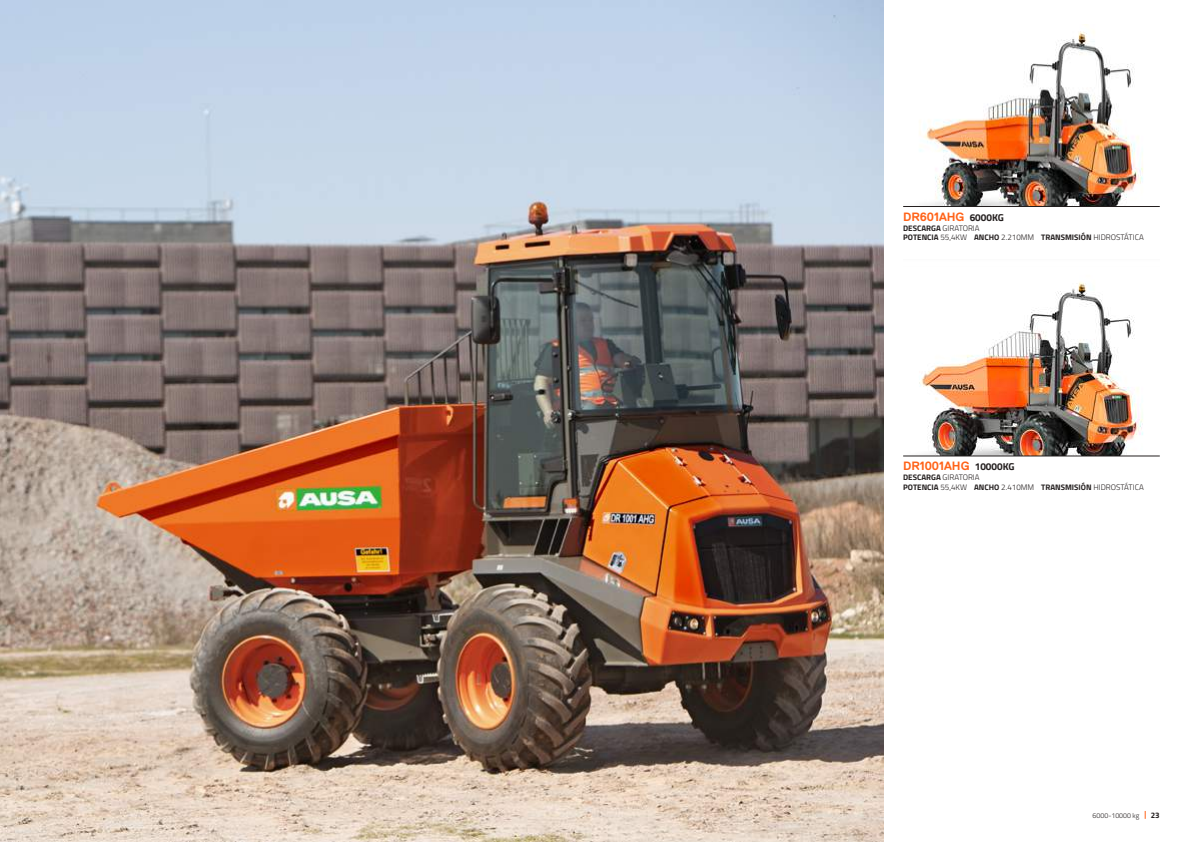
<style>
.page{position:relative;width:1191px;height:842px;background:#fff}
.page>*{position:absolute;margin:0;border:0;box-sizing:border-box;transform-origin:0 0}
.t1{font:700 12px "Replica";color:#ff6319}
.t2{font:300 8px/9.6px "Titillium Web";color:#241f1f}
.t3{font:700 8px "Titillium Web";color:#241f1f}
.t4{font:300 7px "Titillium Web";color:#241f1f}
.s1{font-family:"Titillium Web";font-size:10px;color:#241f1f}
.s2{font-weight:700}
</style>
<div class="page">
<img style="left:0;top:0;width:883px;height:842px">
<img style="left:903px;top:282px;width:256px;height:174px">
<img style="left:919px;top:24px;width:224px;height:182px">
<hr style="left:903px;top:206px;width:256px;height:1px;background:#241f1f">
<hr style="left:903px;top:456px;width:256px;height:1px;background:#241f1f">
<h1 class="t1" style="left:903px;top:210px;width:102px">DR601AHG <span class="s1">6000KG</span></h1>
<p class="t2" style="left:903px;top:223px;width:242px"><span class="s2">DESCARGA</span> GIRATORIA<br><span class="s2">POTENCIA</span> 55,4KW <span class="s2">ANCHO</span> 2.210MM <span class="s2">TRANSMISIÓN</span> HIDROSTÁTICA</p>
<h1 class="t1" style="left:903px;top:460px;width:113px">DR1001AHG <span class="s1">10000KG</span></h1>
<p class="t2" style="left:903px;top:472px;width:242px"><span class="s2">DESCARGA</span> GIRATORIA<br><span class="s2">POTENCIA</span> 55,4KW <span class="s2">ANCHO</span> 2.410MM <span class="s2">TRANSMISIÓN</span> HIDROSTÁTICA</p>
<p class="t4" style="left:1092px;top:810px;width:48px">6000-10000 kg</p>
<p class="t3" style="left:1150px;top:809px;width:10px">23</p>
</div>
